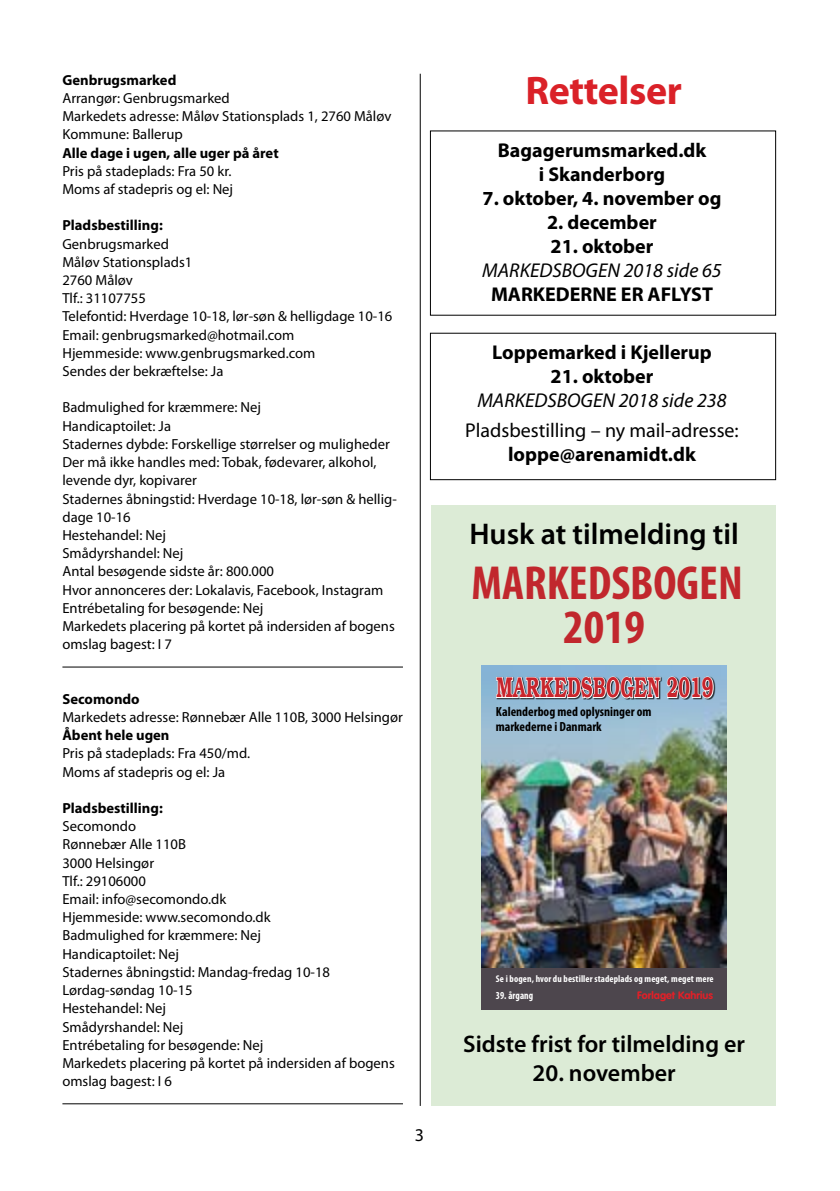
<style>
.page{position:relative;width:840px;height:1191px;background:#fff}
.page>*{position:absolute;margin:0;border:0;box-sizing:border-box;transform-origin:0 0}
.t1{font:700 condensed 48px/44px "Myriad Pro";color:#c1272d;text-align:center}
.t2{font:700 40px "Myriad Pro";letter-spacing:-.01em;color:#da2128}
.t3{font:600 30px "Myriad Pro";color:#000}
.t4{font:600 28.8px "Bookman CE";letter-spacing:.03em;color:#c9252c;scale:.6 1}
.t5{font:600 24px "Myriad Pro";color:#000}
.t6{font:700 20px/24px "Myriad Pro";color:#000;text-align:center}
.t7{font:italic 20px "Myriad Pro";color:#000}
.t8{font:20px "Myriad Pro";color:#000}
.t9{font:18px "Myriad Pro";color:#000}
.t10{font:14.6px/18.2px "Myriad Pro";color:#000}
.t11{font:700 14.6px "Myriad Pro";color:#000}
.t12{font:700 condensed 13.2px/14.4px "Myriad Pro";color:#000}
.t13{font:700 condensed 10.8px "Myriad Pro";letter-spacing:.01em;color:#fff;scale:.91 1}
.t14{font:700 10.6px "VAG Rounded";letter-spacing:.005em;color:#e31f27}
.t15{font:700 condensed 9.8px "Myriad Pro";letter-spacing:.01em;color:#fff}
</style>
<div class="page">
<div style="left:431px;top:506px;width:344px;height:600px;background:#dcebd6"></div>
<hr style="left:62px;top:666px;width:341px;height:1px;background:#000">
<hr style="left:62px;top:1103px;width:341px;height:1px;background:#000">
<hr style="left:419px;top:74px;width:1px;height:1032px;background:#000">
<div style="left:429px;top:333px;width:346px;height:147px;border:1px solid #000"></div>
<div style="left:481px;top:967px;width:245px;height:42px;background:#4d464d"></div>
<img style="left:481px;top:665px;width:245px;height:302px">
<svg style="left:495px;top:666px;width:219px;height:40px;background:#97b0c3"></svg>
<p class="t11" style="left:62px;top:70px;width:115px">Genbrugsmarked</p>
<p class="t10" style="left:62px;top:89px;width:330px">Arrangør: Genbrugsmarked<br>Markedets adresse: Måløv Stationsplads 1, 2760 Måløv<br>Kommune: Ballerup</p>
<p class="t11" style="left:62px;top:143px;width:218px">Alle dage i ugen, alle uger på året</p>
<p class="t10" style="left:62px;top:161px;width:172px">Pris på stadeplads: Fra 50 kr.<br>Moms af stadepris og el: Nej</p>
<p class="t11" style="left:62px;top:216px;width:102px">Pladsbestilling:</p>
<p class="t10" style="left:62px;top:234px;width:331px">Genbrugsmarked<br>Måløv Stationsplads1<br>2760 Måløv<br>Tlf.: 31107755<br>Telefontid: Hverdage 10-18, lør-søn &amp; helligdage 10-16<br>Email: genbrugsmarked@hotmail.com<br>Hjemmeside: www.genbrugsmarked.com<br>Sendes der bekræftelse: Ja</p>
<p class="t10" style="left:62px;top:398px;width:336px">Badmulighed for kræmmere: Nej<br>Handicaptoilet: Ja<br>Stadernes dybde: Forskellige størrelser og muligheder Der må ikke handles med: Tobak, fødevarer, alkohol, levende dyr, kopivarer<br>Stadernes åbningstid: Hverdage 10-18, lør-søn &amp; hellig&shy;dage 10-16<br>Hestehandel: Nej<br>Smådyrshandel: Nej<br>Antal besøgende sidste år: 800.000<br>Hvor annonceres der: Lokalavis, Facebook, Instagram Entrébetaling for besøgende: Nej<br>Markedets placering på kortet på indersiden af bogens omslag bagest: I 7</p>
<p class="t11" style="left:62px;top:689px;width:79px">Secomondo</p>
<p class="t10" style="left:62px;top:707px;width:342px">Markedets adresse: Rønnebær Alle 110B, 3000 Helsingør</p>
<p class="t11" style="left:62px;top:725px;width:109px">Åbent hele ugen</p>
<p class="t10" style="left:62px;top:744px;width:189px">Pris på stadeplads: Fra 450/md.<br>Moms af stadepris og el: Ja</p>
<p class="t11" style="left:62px;top:798px;width:102px">Pladsbestilling:</p>
<p class="t10" style="left:62px;top:817px;width:334px">Secomondo<br>Rønnebær Alle 110B<br>3000 Helsingør<br>Tlf.: 29106000<br>Email: info@secomondo.dk<br>Hjemmeside: www.secomondo.dk<br>Badmulighed for kræmmere: Nej<br>Handicaptoilet: Nej<br>Stadernes åbningstid: Mandag-fredag 10-18<br>Lørdag-søndag 10-15<br>Hestehandel: Nej<br>Smådyrshandel: Nej<br>Entrébetaling for besøgende: Nej<br>Markedets placering på kortet på indersiden af bogens omslag bagest: I 6</p>
<p class="t9" style="left:414px;top:1123px;width:11px">3</p>
<h2 class="t2" style="left:525px;top:64px;width:158px">Rettelser</h2>
<h3 class="t6" style="left:497px;top:137px;width:210px">Bagagerumsmarked.dk i Skanderborg</h3>
<h3 class="t6" style="left:482px;top:185px;width:240px">7. oktober, 4. november og</h3>
<h3 class="t6" style="left:547px;top:209px;width:111px">2. december</h3>
<h3 class="t6" style="left:550px;top:233px;width:104px">21. oktober</h3>
<h3 class="t7" style="left:482px;top:258px;width:241px">MARKEDSBOGEN 2018 side 65</h3>
<h3 class="t6" style="left:491px;top:281px;width:223px">MARKEDERNE ER AFLYST</h3>
<h3 class="t6" style="left:492px;top:340px;width:221px">Loppemarked i Kjellerup</h3>
<h3 class="t6" style="left:550px;top:364px;width:104px">21. oktober</h3>
<h3 class="t7" style="left:477px;top:388px;width:251px">MARKEDSBOGEN 2018 side 238</h3>
<h3 class="t8" style="left:465px;top:418px;width:275px">Pladsbestilling – ny mail-adresse:</h3>
<h3 class="t6" style="left:508px;top:441px;width:189px">loppe@arenamidt.dk</h3>
<h3 class="t3" style="left:469px;top:515px;width:271px">Husk at tilmelding til</h3>
<h1 class="t1" style="left:471px;top:560px;width:273px">MARKEDSBOGEN<br>2019</h1>
<h3 class="t4" style="left:496px;top:670px;width:363px">MARKEDSBOGEN 2019</h3>
<p class="t12" style="left:495px;top:704px;width:157px">Kalenderbog med oplysninger om markederne i Danmark</p>
<p class="t15" style="left:495px;top:972px;width:219px">Se i bogen, hvor du bestiller stadeplads og meget, meget mere</p>
<p class="t13" style="left:495px;top:988px;width:43px">39. årgang</p>
<p class="t14" style="left:636px;top:989px;width:77px">Forlaget Kahrius</p>
<h3 class="t5" style="left:463px;top:1028px;width:283px">Sidste frist for tilmelding er</h3>
<h3 class="t5" style="left:532px;top:1057px;width:145px">20. november</h3>
</div>
